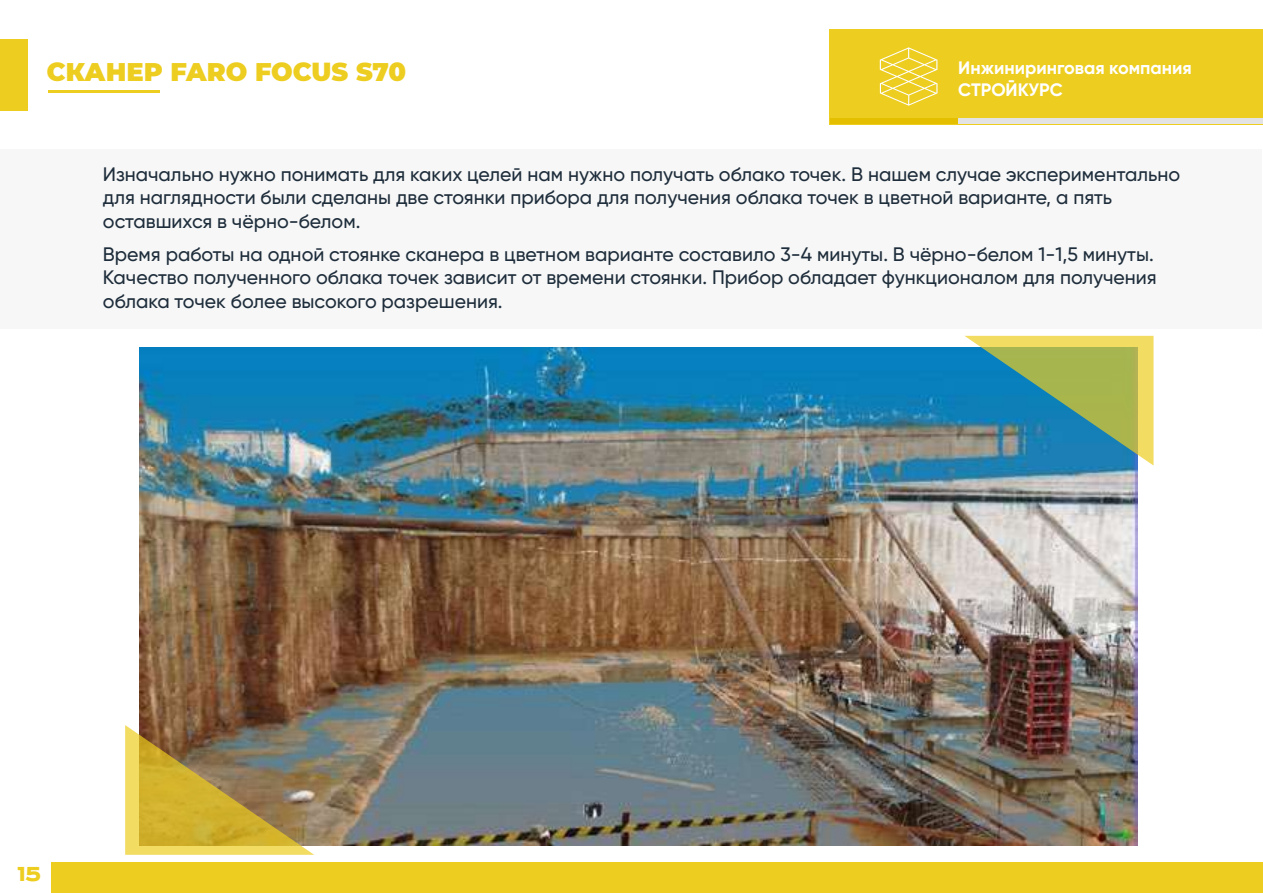
<style>
.page{position:relative;width:1263px;height:893px;background:#fff}
.page>*{position:absolute;margin:0;border:0;box-sizing:border-box;transform-origin:0 0}
.t1{font:900 25.65px "Road Radio";color:#edcd1f}
.t2{font:900 25.5px "Montserrat";color:#edcd1f}
.t3{font:500 19.5px/23.4px "Gilroy";color:#1e2d3b}
.t4{font:700 18px/21.6px "Gilroy";color:#fff}
</style>
<div class="page">
<div style="left:830px;top:29px;width:433px;height:95px;background:#edcd1f"></div>
<div style="left:830px;top:118px;width:127px;height:6px;background:#e3bf00"></div>
<div style="left:958px;top:118px;width:305px;height:6px;background:#e3e3e3"></div>
<svg style="left:880px;top:47px;width:57px;height:59px"></svg>
<hr style="left:48px;top:91px;width:111px;height:2px;background:#edcd1f">
<div style="left:0;top:39px;width:28px;height:72px;background:#edcd1f"></div>
<div style="left:0;top:149px;width:1262px;height:179px;background:#f7f7f7"></div>
<div style="left:51px;top:863px;width:1212px;height:30px;background:#edcd1f"></div>
<img style="left:140px;top:348px;width:998px;height:498px">
<svg style="left:125px;top:725px;width:189px;height:130px;background:#af984a"></svg>
<svg style="left:964px;top:336px;width:189px;height:130px;background:#71a183"></svg>
<h2 class="t2" style="left:47px;top:53px;width:361px">СКАНЕР FARO FOCUS S70</h2>
<p class="t4" style="left:958px;top:57px;width:235px">Инжиниринговая компания<br>СТРОЙКУРС</p>
<p class="t3" style="left:103px;top:162px;width:1079px">Изначально нужно понимать для каких целей нам нужно получать облако точек. В нашем случае экспериментально для наглядности были сделаны две стоянки прибора для получения облака точек в цветной варианте, а пять оставшихся в чёрно-белом.</p>
<p class="t3" style="left:103px;top:242px;width:1055px">Время работы на одной стоянке сканера в цветном варианте составило 3-4 минуты. В чёрно-белом 1-1,5 минуты.<br>Качество полученного облака точек зависит от времени стоянки. Прибор обладает функционалом для получения облака точек более высокого разрешения.</p>
<h1 class="t1" style="left:17px;top:860px;width:26px">15</h1>
</div>
